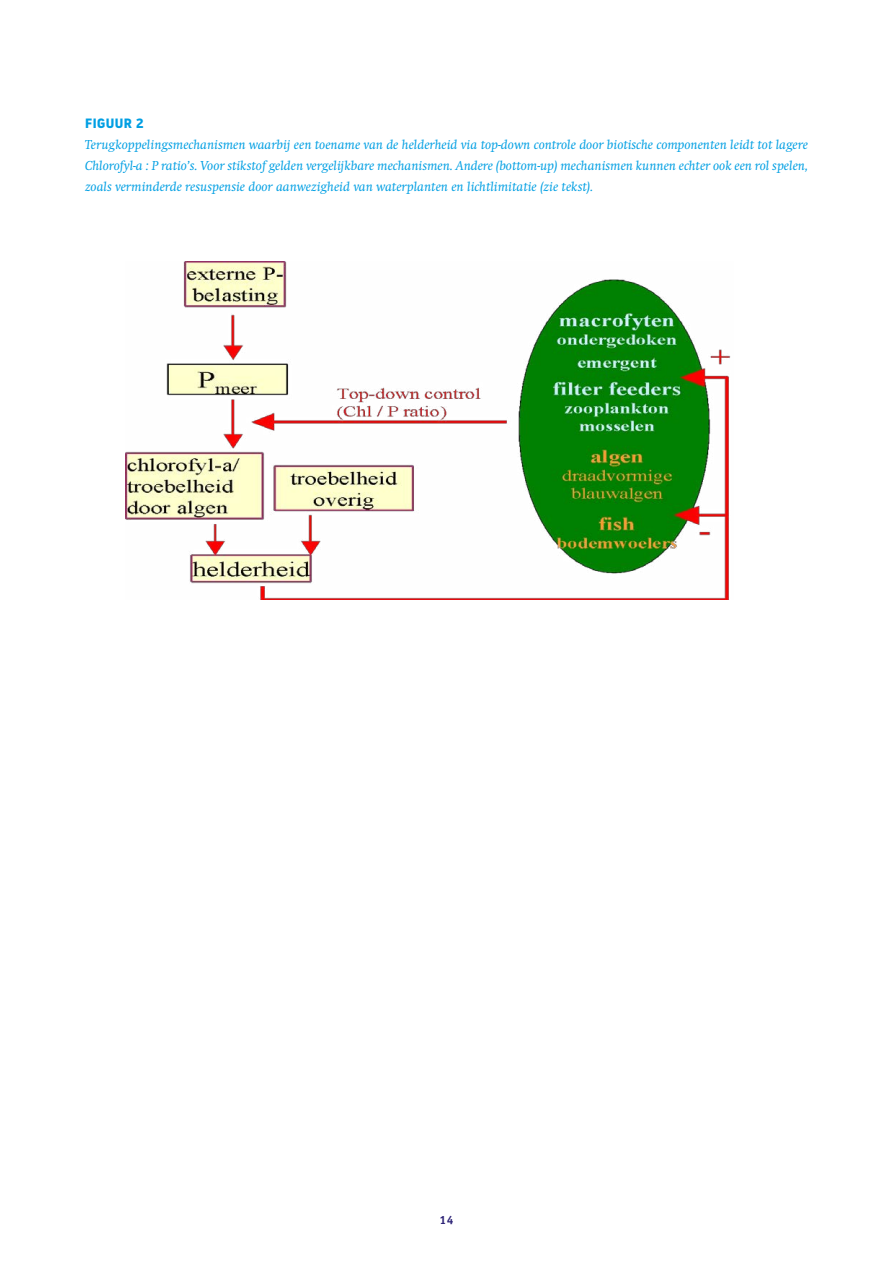
<style>
.page{position:relative;width:893px;height:1263px;background:#fff}
.page>*{position:absolute;margin:0;border:0;box-sizing:border-box;transform-origin:0 0}
.t1{font:italic 13.5px/21.3px "Swift";color:#009fe3;text-align:justify}
.t2{font:700 13.5px "Noway";letter-spacing:.03em;color:#009fe3}
.t3{font:700 12px "Officina Sans";color:#2c2276}
</style>
<div class="page">
<img style="left:126px;top:262px;width:605px;height:338px">
<p class="t2" style="left:85px;top:115px;width:60px">FIGUUR 2</p>
<p class="t1" style="left:85px;top:134px;width:724px">Terugkoppelingsmechanismen waarbij een toename van de helderheid via top-down controle door biotische componenten leidt tot lagere Chlorofyl-a : P ratio’s. Voor stikstof gelden vergelijkbare mechanismen. Andere (bottom-up) mechanismen kunnen echter ook een rol spelen, zoals verminderde resuspensie door aanwezigheid van waterplanten en lichtlimitatie (zie tekst).</p>
<p class="t3" style="left:440px;top:1212px;width:15px">14</p>
</div>
